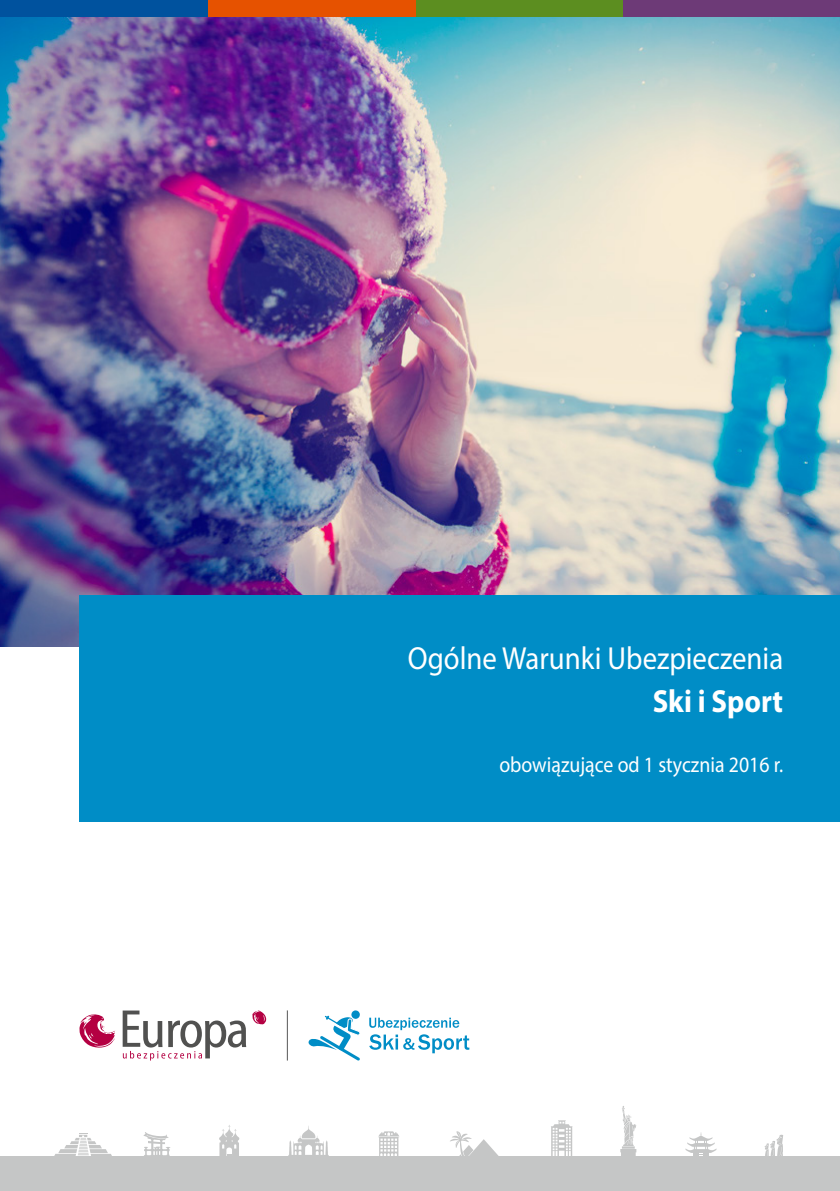
<style>
.page{position:relative;width:840px;height:1191px;background:#fff}
.page>*{position:absolute;margin:0;border:0;box-sizing:border-box;transform-origin:0 0}
.t1{font:32px "Myriad Pro";color:#fff;scale:.9 1}
.t2{font:700 32px "Myriad Pro";color:#fff;scale:.9 1}
.t3{font:22px "Myriad Pro";color:#fff;scale:.9 1}
</style>
<div class="page">
<img style="left:0;top:16px;width:839px;height:630px">
<div style="left:79px;top:595px;width:760px;height:227px;background:#008dc6"></div>
<div style="left:415px;top:0;width:208px;height:16px;background:#5c8e20"></div>
<div style="left:623px;top:0;width:216px;height:16px;background:#6d3a77"></div>
<div style="left:0;top:0;width:208px;height:16px;background:#00529e"></div>
<div style="left:208px;top:0;width:207px;height:16px;background:#e65200"></div>
<svg style="left:620px;top:1106px;width:16px;height:51px"></svg>
<svg style="left:53px;top:1133px;width:60px;height:24px"></svg>
<svg style="left:763px;top:1134px;width:20px;height:23px"></svg>
<svg style="left:219px;top:1125px;width:20px;height:32px"></svg>
<svg style="left:143px;top:1132px;width:27px;height:25px"></svg>
<svg style="left:550px;top:1120px;width:22px;height:37px"></svg>
<svg style="left:288px;top:1126px;width:40px;height:31px"></svg>
<svg style="left:449px;top:1131px;width:52px;height:26px"></svg>
<svg style="left:685px;top:1133px;width:31px;height:24px"></svg>
<svg style="left:378px;top:1131px;width:21px;height:26px"></svg>
<div style="left:0;top:1157px;width:839px;height:34px;background:#c5c6c6"></div>
<hr style="left:287px;top:1010px;width:1px;height:50px;background:#565656">
<svg style="left:369px;top:1017px;width:100px;height:36px"></svg>
<svg style="left:308px;top:1010px;width:52px;height:50px"></svg>
<svg style="left:79px;top:1010px;width:187px;height:50px"></svg>
<h1 class="t1" style="left:407px;top:639px;width:418px">Ogólne Warunki Ubezpieczenia</h1>
<h1 class="t2" style="left:652px;top:681px;width:146px">Ski i Sport</h1>
<p class="t3" style="left:499px;top:751px;width:317px">obowiązujące od 1 stycznia 2016 r.</p>
</div>
